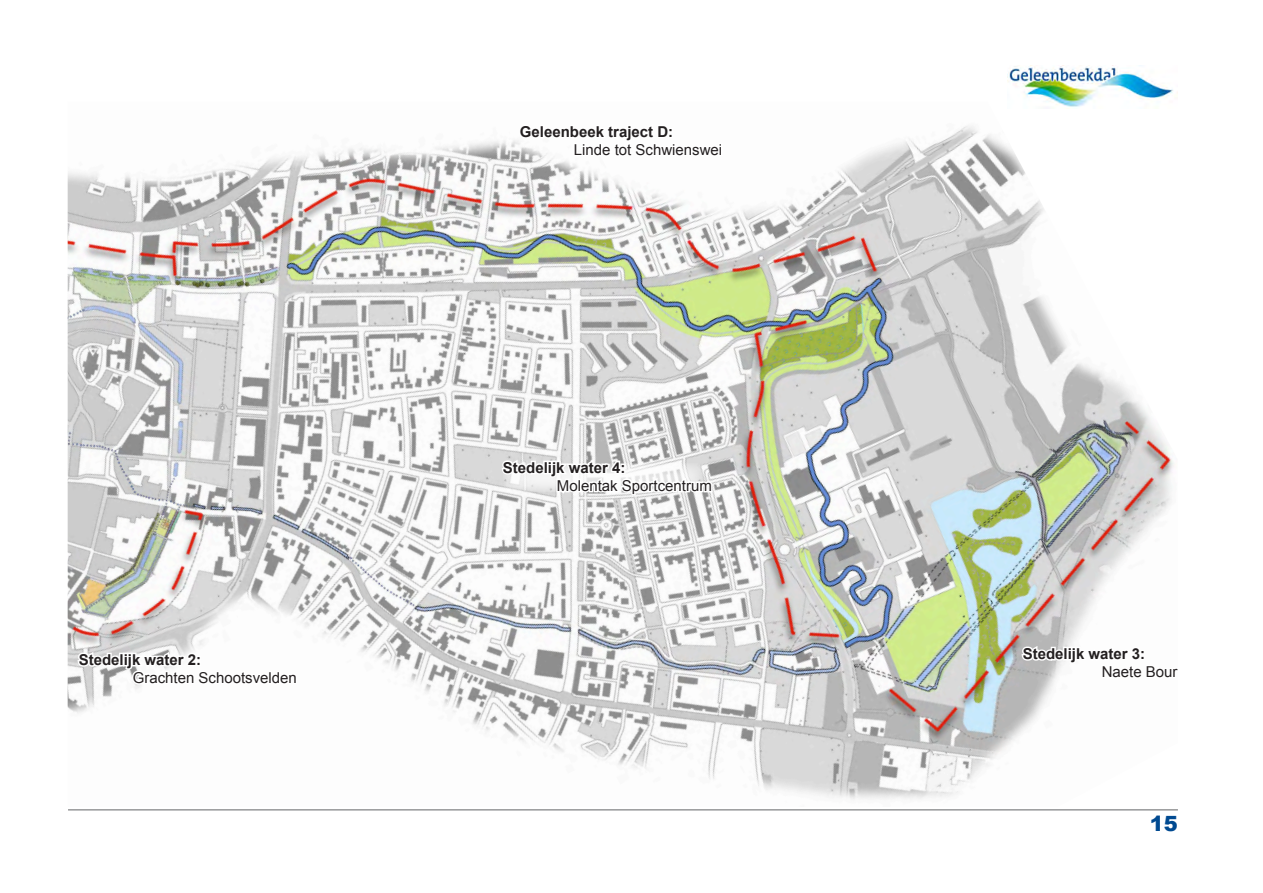
<style>
.page{position:relative;width:1263px;height:893px;background:#fff}
.page>*{position:absolute;margin:0;border:0;box-sizing:border-box;transform-origin:0 0}
.t1{font:900 21px "Arial";color:#004a91}
.tekst{font:15px "Arial";color:#231f20}
.tekst-2{font:700 15px "Arial";color:#231f20}
</style>
<div class="page">
<img style="left:1008px;top:66px;width:170px;height:36px">
<hr style="left:68px;top:809px;width:1110px;height:1px;background:#636466">
<img style="left:68px;top:102px;width:1106px;height:698px">
<svg style="left:76px;top:641px;width:223px;height:51px"></svg>
<svg style="left:517px;top:113px;width:206px;height:63px"></svg>
<svg style="left:1020px;top:635px;width:154px;height:49px"></svg>
<svg style="left:500px;top:449px;width:214px;height:50px"></svg>
<p class="tekst-2" style="left:79px;top:650px;width:124px">Stedelijk water 2:</p>
<p class="tekst" style="left:133px;top:668px;width:166px">Grachten Schootsvelden</p>
<p class="tekst-2" style="left:520px;top:122px;width:155px">Geleenbeek traject D:</p>
<p class="tekst" style="left:574px;top:140px;width:150px">Linde tot Schwienswei</p>
<p class="tekst-2" style="left:503px;top:458px;width:124px">Stedelijk water 4:</p>
<p class="tekst" style="left:557px;top:476px;width:157px">Molentak Sportcentrum</p>
<p class="tekst-2" style="left:1023px;top:644px;width:124px">Stedelijk water 3:</p>
<p class="tekst" style="left:1102px;top:662px;width:77px">Naete Bour</p>
<h1 class="t1" style="left:1150px;top:809px;width:30px">15</h1>
</div>
